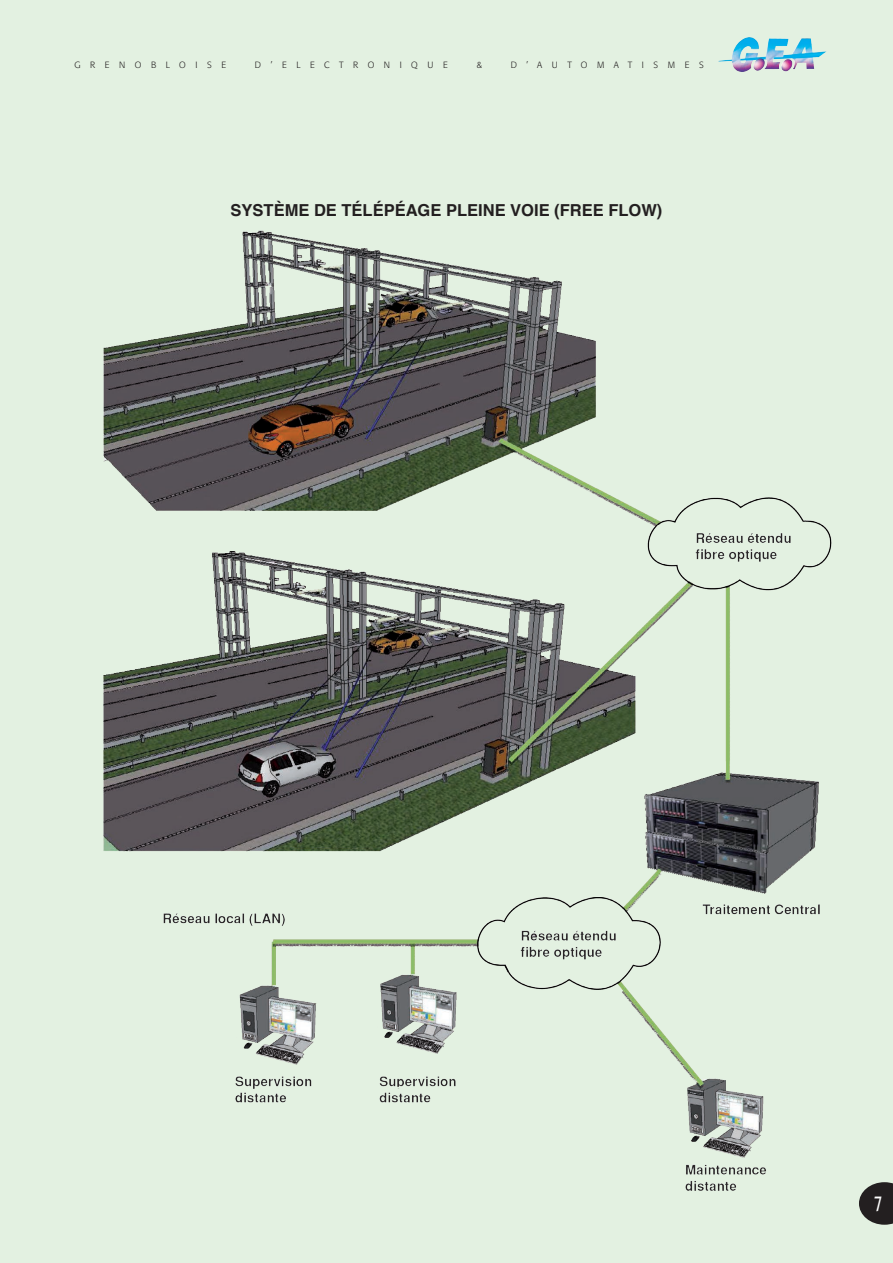
<style>
.page{position:relative;width:893px;height:1263px;background:#fff}
.page>*{position:absolute;margin:0;border:0;box-sizing:border-box;transform-origin:0 0}
.t1{font:500 21px "Kabel IT Cby BT";color:#fff;scale:.75 1}
.t2{font:700 16.5px "Helvetica";color:#231f20}
.t3{font:300 9px "Formata";letter-spacing:1.06em;color:#231f20}
</style>
<div class="page">
<img style="left:0;top:0;width:893px;height:1263px">
<svg style="left:859px;top:1182px;width:34px;height:43px"></svg>
<img style="left:718px;top:37px;width:73px;height:35px">
<p class="t3" style="left:74px;top:60px;width:153px">GRENOBLOISE</p>
<p class="t3" style="left:255px;top:60px;width:194px">D’ELECTRONIQUE</p>
<p class="t3" style="left:477px;top:60px;width:7px">&amp;</p>
<p class="t3" style="left:511px;top:60px;width:194px">D’AUTOMATISMES</p>
<h2 class="t2" style="left:231px;top:197px;width:433px">SYSTÈME DE TÉLÉPÉAGE PLEINE VOIE (FREE FLOW)</h2>
<p class="t1" style="left:874px;top:1191px;width:13px">7</p>
</div>
